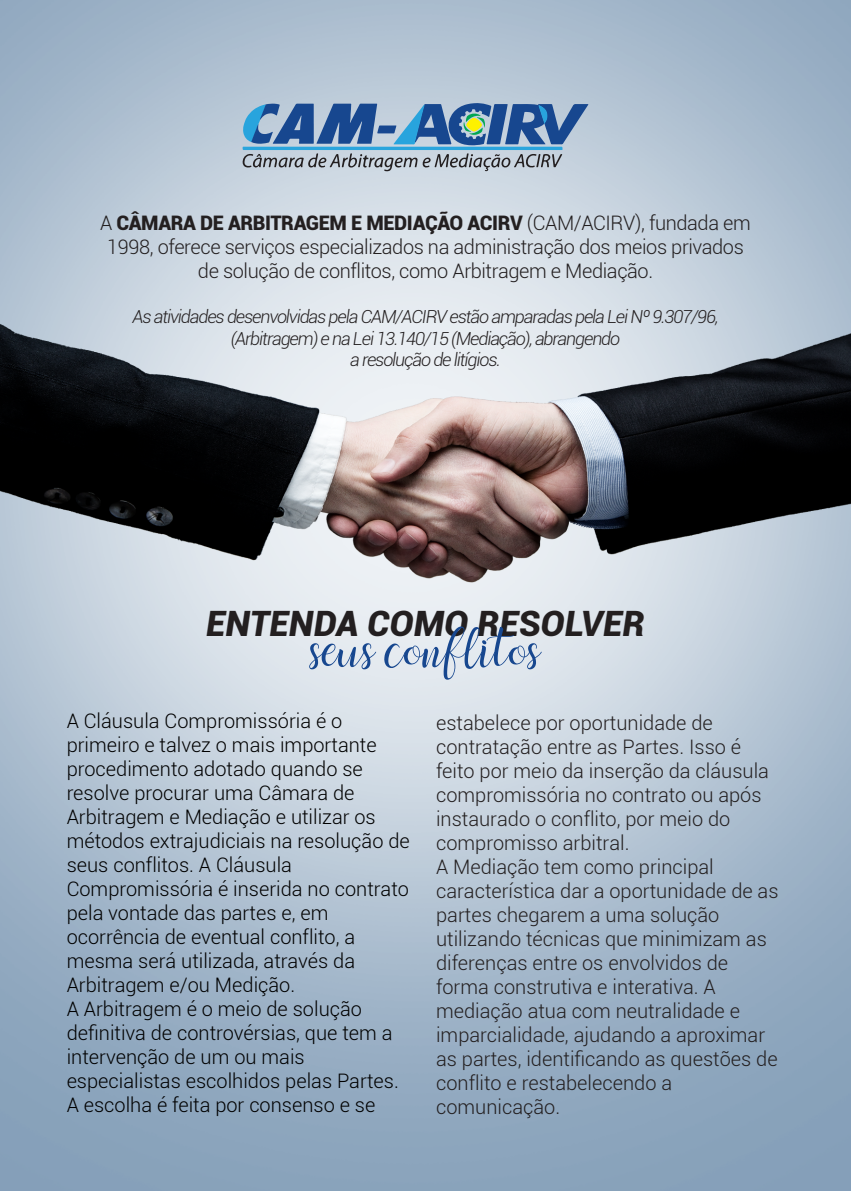
<style>
.page{position:relative;width:851px;height:1191px;background:#fff}
.page>*{position:absolute;margin:0;border:0;box-sizing:border-box;transform-origin:0 0}
.t1{font:52.2px "chalala script";color:#17478f}
.t2{font:italic 900 35px "Roboto";color:#231f20}
.t3{font:300 20px/24px "Roboto";color:#000}
.t4{font:300 20px/24px "Roboto";color:#231f20}
.t5{font:300 20px/24px "Roboto";letter-spacing:-.02em;color:#231f20;text-align:center}
.t6{font:italic 300 18px/21.6px "Roboto";letter-spacing:-.06em;color:#231f20;text-align:center}
.s1{font-weight:900}
</style>
<div class="page">
<img style="left:0;top:0;width:850px;height:1190px">
<svg style="left:242px;top:103px;width:346px;height:68px;background:#7697b7"></svg>
<p class="t5" style="left:100px;top:210px;width:652px">A <span class="s1">CÂMARA DE ARBITRAGEM E MEDIAÇÃO ACIRV</span> (CAM/ACIRV), fundada em<br>1998, oferece serviços especializados na administração dos meios privados de solução de conflitos, como Arbitragem e Mediação.</p>
<p class="t6" style="left:132px;top:305px;width:587px">As atividades desenvolvidas pela CAM/ACIRV estão amparadas pela Lei Nº 9.307/96, (Arbitragem) e na Lei 13.140/15 (Mediação), abrangendo<br>a resolução de litígios.</p>
<h2 class="t2" style="left:206px;top:598px;width:440px">ENTENDA COMO RESOLVER</h2>
<h1 class="t1" style="left:311px;top:607px;width:231px">seus conflitos</h1>
<p class="t3" style="left:67px;top:708px;width:344px">A Cláusula Compromissória é o primeiro e talvez o mais importante procedimento adotado quando se resolve procurar uma Câmara de<br>Arbitragem e Mediação e utilizar os métodos extrajudiciais na resolução de seus conflitos. A Cláusula<br>Compromissória é inserida no contrato pela vontade das partes e, em ocorrência de eventual conflito, a mesma será utilizada, através da<br>Arbitragem e/ou Medição.<br>A Arbitragem é o meio de solução definitiva de controvérsias, que tem a intervenção de um ou mais especialistas escolhidos pelas Partes.<br>A escolha é feita por consenso e se</p>
<p class="t4" style="left:436px;top:710px;width:344px">estabelece por oportunidade de contratação entre as Partes. Isso é feito por meio da inserção da cláusula compromissória no contrato ou após instaurado o conflito, por meio do compromisso arbitral.<br>A Mediação tem como principal característica dar a oportunidade de as partes chegarem a uma solução utilizando técnicas que minimizam as diferenças entre os envolvidos de forma construtiva e interativa. A mediação atua com neutralidade e imparcialidade, ajudando a aproximar as partes, identificando as questões de conflito e restabelecendo a comunicação.</p>
</div>
